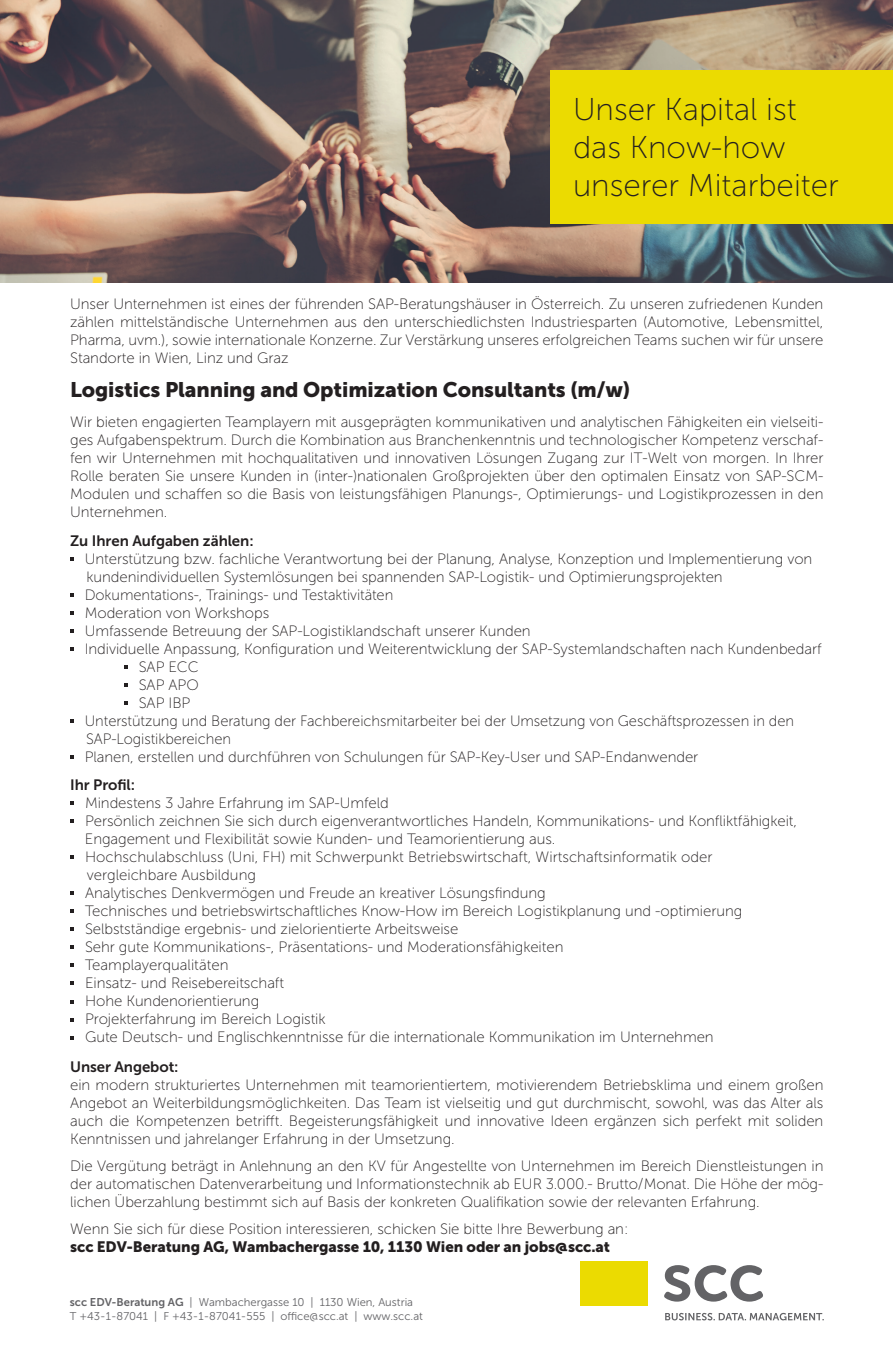
<style>
.page{position:relative;width:893px;height:1361px;background:#fff}
.page>*{position:absolute;margin:0;border:0;box-sizing:border-box;transform-origin:0 0}
.t1{font:31.5px "Museo Sans 100";color:#231f20}
.t2{font:21px "Museo Sans 900";letter-spacing:-.005em;color:#231f20}
.t3{font:15px/18px "Museo Sans 100";letter-spacing:-.005em;color:#231f20;text-align:justify}
.t4{font:15px "Museo Sans 900";letter-spacing:-.005em;color:#231f20}
.t5{font:15px "Museo Sans 700";letter-spacing:-.005em;color:#231f20}
.t6{font:11.25px/14.2px "Museo Sans 300";color:#636366}
.s1{font-family:"Museo Sans 700"}
</style>
<div class="page">
<img style="left:0;top:0;width:893px;height:283px">
<div style="left:550px;top:70px;width:343px;height:153px;background:#ebdb01"></div>
<svg style="left:70px;top:557px;width:4px;height:4px"></svg>
<svg style="left:70px;top:593px;width:4px;height:4px"></svg>
<svg style="left:70px;top:611px;width:4px;height:4px"></svg>
<svg style="left:70px;top:629px;width:4px;height:4px"></svg>
<svg style="left:70px;top:647px;width:4px;height:4px"></svg>
<svg style="left:124px;top:665px;width:4px;height:4px"></svg>
<svg style="left:124px;top:683px;width:4px;height:4px"></svg>
<svg style="left:124px;top:701px;width:4px;height:4px"></svg>
<svg style="left:70px;top:719px;width:4px;height:4px"></svg>
<svg style="left:70px;top:755px;width:4px;height:4px"></svg>
<svg style="left:70px;top:801px;width:4px;height:4px"></svg>
<svg style="left:70px;top:819px;width:4px;height:4px"></svg>
<svg style="left:70px;top:855px;width:4px;height:4px"></svg>
<svg style="left:70px;top:891px;width:4px;height:4px"></svg>
<svg style="left:70px;top:909px;width:4px;height:4px"></svg>
<svg style="left:70px;top:927px;width:4px;height:4px"></svg>
<svg style="left:70px;top:945px;width:4px;height:4px"></svg>
<svg style="left:70px;top:963px;width:4px;height:4px"></svg>
<svg style="left:70px;top:981px;width:4px;height:4px"></svg>
<svg style="left:70px;top:1000px;width:4px;height:3px"></svg>
<svg style="left:70px;top:1018px;width:4px;height:3px"></svg>
<svg style="left:70px;top:1036px;width:4px;height:3px"></svg>
<svg style="left:664px;top:1265px;width:99px;height:36px"></svg>
<div style="left:580px;top:1261px;width:67px;height:44px;background:#ebdb01"></div>
<svg style="left:665px;top:1313px;width:159px;height:7px"></svg>
<p class="t1" style="left:573px;top:93px;width:225px">Unser Kapital ist</p>
<p class="t1" style="left:573px;top:130px;width:214px">das Know-how</p>
<p class="t1" style="left:573px;top:168px;width:267px">unserer Mitarbeiter</p>
<p class="t3" style="left:70px;top:295px;width:755px">Unser Unternehmen ist eines der führenden SAP-Beratungshäuser in Österreich. Zu unseren zufriedenen Kunden zählen mittelständische Unternehmen aus den unterschiedlichsten Industriesparten (Automotive, Lebensmittel, Pharma, uvm.), sowie internationale Konzerne. Zur Verstärkung unseres erfolgreichen Teams suchen wir für unsere Standorte in Wien, Linz und Graz</p>
<p class="t2" style="left:70px;top:378px;width:561px">Logistics Planning and Optimization Consultants (m/w)</p>
<p class="t3" style="left:70px;top:413px;width:755px">Wir bieten engagierten Teamplayern mit ausgeprägten kommunikativen und analytischen Fähigkeiten ein vielseiti&shy;ges Aufgabenspektrum. Durch die Kombination aus Branchenkenntnis und technologischer Kompetenz verschaf&shy;fen wir Unternehmen mit hochqualitativen und innovativen Lösungen Zugang zur IT-Welt von morgen. In Ihrer Rolle beraten Sie unsere Kunden in (inter-)nationalen Großprojekten über den optimalen Einsatz von SAP-SCM-Modulen und schaffen so die Basis von leistungsfähigen Planungs-, Optimierungs- und Logistikprozessen in den Unternehmen.</p>
<p class="t5" style="left:70px;top:532px;width:185px">Zu Ihren Aufgaben zählen:</p>
<p class="t3" style="left:85px;top:550px;width:729px">Unterstützung bzw. fachliche Verantwortung bei der Planung, Analyse, Konzeption und Implementierung von</p>
<p class="t3" style="left:86px;top:568px;width:638px">kundenindividuellen Systemlösungen bei spannenden SAP-Logistik- und Optimierungsprojekten</p>
<p class="t3" style="left:85px;top:586px;width:310px">Dokumentations-, Trainings- und Testaktivitäten</p>
<p class="t3" style="left:85px;top:604px;width:186px">Moderation von Workshops</p>
<p class="t3" style="left:85px;top:622px;width:447px">Umfassende Betreuung der SAP-Logistiklandschaft unserer Kunden</p>
<p class="t3" style="left:139px;top:640px;width:684px;text-indent:-54px">Individuelle Anpassung, Konfiguration und Weiterentwicklung der SAP-Systemlandschaften nach Kundenbedarf<br>SAP ECC</p>
<p class="t3" style="left:139px;top:676px;width:61px">SAP APO</p>
<p class="t3" style="left:139px;top:694px;width:53px">SAP IBP</p>
<p class="t3" style="left:85px;top:712px;width:711px">Unterstützung und Beratung der Fachbereichsmitarbeiter bei der Umsetzung von Geschäftsprozessen in den</p>
<p class="t3" style="left:86px;top:730px;width:146px">SAP-Logistikbereichen</p>
<p class="t3" style="left:85px;top:748px;width:615px">Planen, erstellen und durchführen von Schulungen für SAP-Key-User und SAP-Endanwender</p>
<p class="t5" style="left:70px;top:777px;width:66px">Ihr Profil:</p>
<p class="t3" style="left:85px;top:794px;width:305px">Mindestens 3 Jahre Erfahrung im SAP-Umfeld</p>
<p class="t3" style="left:85px;top:812px;width:713px">Persönlich zeichnen Sie sich durch eigenverantwortliches Handeln, Kommunikations- und Konfliktfähigkeit,</p>
<p class="t3" style="left:85px;top:830px;width:472px">Engagement und Flexibilität sowie Kunden- und Teamorientierung aus.</p>
<p class="t3" style="left:85px;top:848px;width:629px">Hochschulabschluss (Uni, FH) mit Schwerpunkt Betriebswirtschaft, Wirtschaftsinformatik oder</p>
<p class="t3" style="left:87px;top:866px;width:171px">vergleichbare Ausbildung</p>
<p class="t3" style="left:85px;top:884px;width:462px">Analytisches Denkvermögen und Freude an kreativer Lösungsfindung</p>
<p class="t3" style="left:85px;top:902px;width:659px">Technisches und betriebswirtschaftliches Know-How im Bereich Logistikplanung und -optimierung</p>
<p class="t3" style="left:85px;top:920px;width:375px">Selbstständige ergebnis- und zielorientierte Arbeitsweise</p>
<p class="t3" style="left:85px;top:938px;width:480px">Sehr gute Kommunikations-, Präsentations- und Moderationsfähigkeiten</p>
<p class="t3" style="left:85px;top:956px;width:145px">Teamplayerqualitäten</p>
<p class="t3" style="left:85px;top:974px;width:201px">Einsatz- und Reisebereitschaft</p>
<p class="t3" style="left:85px;top:992px;width:176px">Hohe Kundenorientierung</p>
<p class="t3" style="left:85px;top:1010px;width:242px">Projekterfahrung im Bereich Logistik</p>
<p class="t3" style="left:85px;top:1028px;width:630px">Gute Deutsch- und Englischkenntnisse für die internationale Kommunikation im Unternehmen</p>
<p class="t5" style="left:70px;top:1059px;width:110px">Unser Angebot:</p>
<p class="t3" style="left:70px;top:1076px;width:755px">ein modern strukturiertes Unternehmen mit teamorientiertem, motivierendem Betriebsklima und einem großen Angebot an Weiterbildungsmöglichkeiten. Das Team ist vielseitig und gut durchmischt, sowohl, was das Alter als auch die Kompetenzen betrifft. Begeisterungsfähigkeit und innovative Ideen ergänzen sich perfekt mit soliden Kenntnissen und jahrelanger Erfahrung in der Umsetzung.</p>
<p class="t3" style="left:70px;top:1157px;width:755px">Die Vergütung beträgt in Anlehnung an den KV für Angestellte von Unternehmen im Bereich Dienstleistungen in der automatischen Datenverarbeitung und Informationstechnik ab EUR 3.000.- Brutto/Monat. Die Höhe der mög&shy;lichen Überzahlung bestimmt sich auf Basis der konkreten Qualifikation sowie der relevanten Erfahrung.</p>
<p class="t3" style="left:70px;top:1220px;width:560px">Wenn Sie sich für diese Position interessieren, schicken Sie bitte Ihre Bewerbung an:</p>
<p class="t4" style="left:70px;top:1238px;width:541px">scc EDV-Beratung AG, Wambachergasse 10, 1130 Wien oder an jobs@scc.at</p>
<p class="t6" style="left:70px;top:1295px;width:355px"><span class="s1">scc EDV-Beratung AG</span> | Wambachergasse 10 | 1130 Wien, Austria<br>T +43-1-87041 | F +43-1-87041-555 | office@scc.at | www.scc.at</p>
</div>
